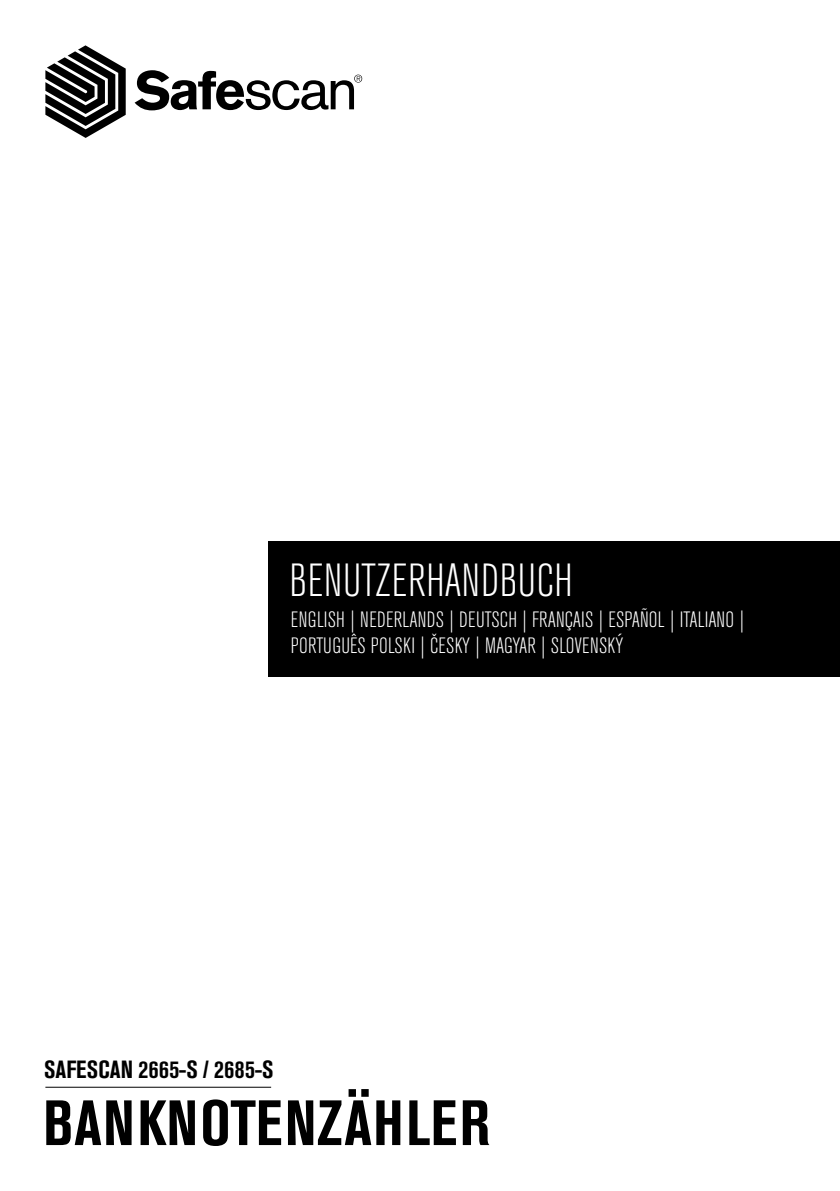
<style>
.page{position:relative;width:840px;height:1191px;background:#fff}
.page>*{position:absolute;margin:0;border:0;box-sizing:border-box;transform-origin:0 0}
.t1{font:700 condensed 63.2px "Akzidenz Grotesk BE";letter-spacing:.02em;color:#000}
.t2{font:300 condensed 46px "Akzidenz Grotesk BE";letter-spacing:.01em;color:#fff}
.t3{font:700 condensed 24.6px "Akzidenz Grotesk BE";letter-spacing:.015em;color:#000}
.t4{font:300 condensed 22px/26px "Akzidenz Grotesk BE";letter-spacing:.01em;color:#fff}
.s1{font-family:"Akzidenz Grotesk Pro"}
</style>
<div class="page">
<div style="left:269px;top:541px;width:570px;height:135px;background:#000"></div>
<hr style="left:45px;top:1086px;width:226px;height:1px;background:#000">
<svg style="left:45px;top:45px;width:81px;height:93px"></svg>
<svg style="left:134px;top:70px;width:228px;height:40px"></svg>
<h2 class="t2" style="left:289px;top:556px;width:284px">BENUTZERHANDBUCH</h2>
<p class="t4" style="left:291px;top:607px;width:454px">ENGLISH | NEDERLANDS | DEUTSCH | FRANÇAIS | ESPAÑOL | ITALIANO |<br>PORTUGUÊS POLSKI | <span class="s1">ČESKY</span> | <span class="s1">MAGYAR</span> | SLOVENSKÝ</p>
<p class="t3" style="left:44px;top:1055px;width:231px">SAFESCAN 2665-S / 2685-S</p>
<h1 class="t1" style="left:43px;top:1087px;width:448px">BANKNOTENZÄHLER</h1>
</div>
